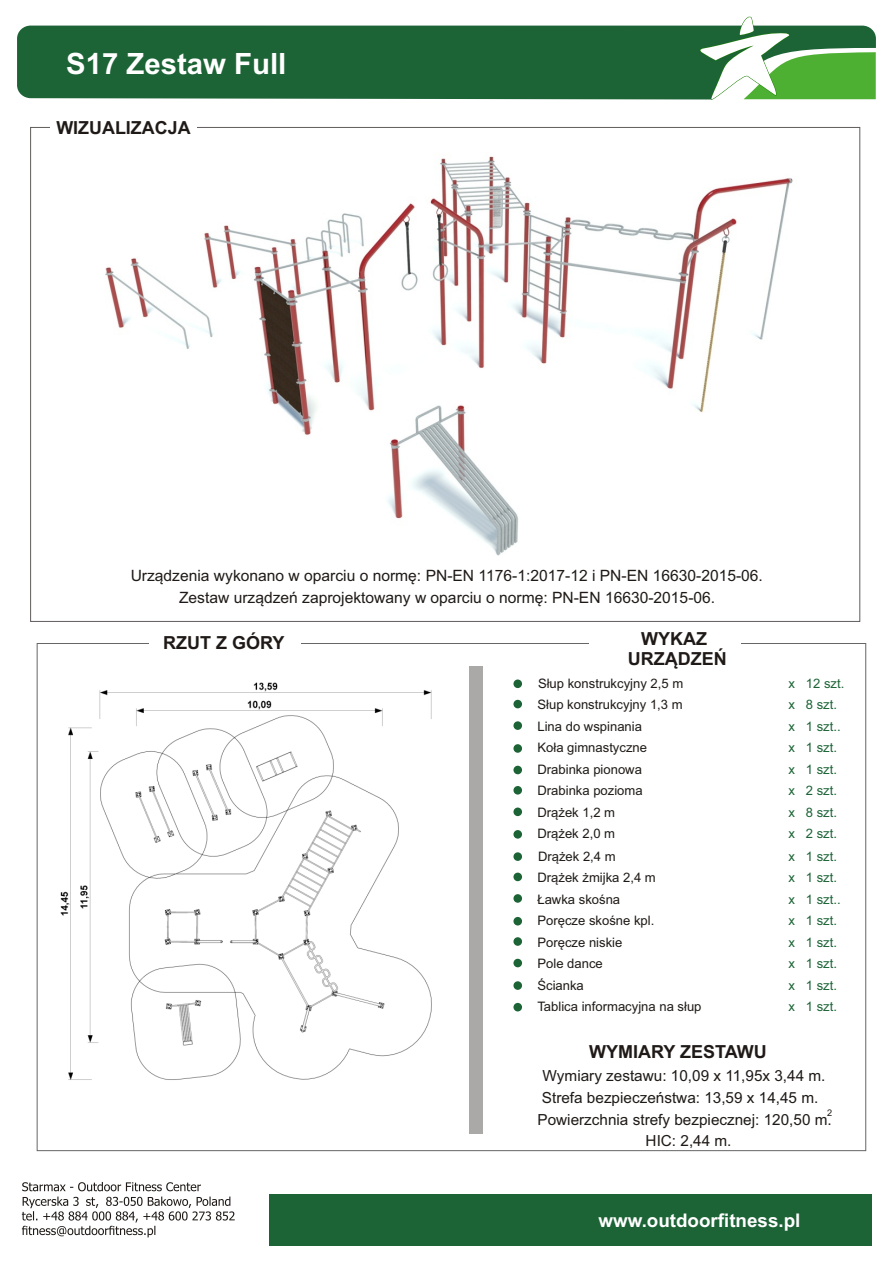
<style>
.page{position:relative;width:893px;height:1263px;background:#fff}
.page>*{position:absolute;margin:0;border:0;box-sizing:border-box;transform-origin:0 0}
.t1{font:700 29.4px "Arial";color:#fff}
.t2{font:700 18.75px "Arial";color:#fff}
.t3{font:700 18px/20.1px "Arial";color:#1f1a17;text-align:center}
.t4{font:15.6px/21.6px "Arial";color:#1f1a17;text-align:center}
.t5{font:15.3px/22.2px "Arial";color:#1f1a17;text-align:center}
.t6{font:13.05px/21.5px "Arial";color:#1f1a17}
.t7{font:13.05px/21.6px "Arial";color:#1c6336}
.t8{font:9.15px "Arial";color:#1f1a17}
</style>
<div class="page">
<div style="left:469px;top:667px;width:14px;height:467px;background:#aba8a8"></div>
<div style="left:17px;top:26px;width:682px;height:73px;background:#1c6336"></div>
<svg style="left:699px;top:16px;width:177px;height:84px"></svg>
<div style="left:513px;top:679px;width:9px;height:9px;background:#1c6336;border-radius:50%"></div>
<div style="left:513px;top:700px;width:9px;height:8px;background:#1c6336;border-radius:50%"></div>
<div style="left:513px;top:721px;width:9px;height:9px;background:#1c6336;border-radius:50%"></div>
<div style="left:513px;top:744px;width:9px;height:9px;background:#1c6336;border-radius:50%"></div>
<div style="left:513px;top:766px;width:9px;height:8px;background:#1c6336;border-radius:50%"></div>
<div style="left:513px;top:786px;width:9px;height:8px;background:#1c6336;border-radius:50%"></div>
<div style="left:513px;top:807px;width:9px;height:9px;background:#1c6336;border-radius:50%"></div>
<div style="left:513px;top:830px;width:9px;height:9px;background:#1c6336;border-radius:50%"></div>
<img style="left:105px;top:156px;width:688px;height:400px">
<img style="left:60px;top:682px;width:372px;height:398px">
<div style="left:513px;top:852px;width:9px;height:9px;background:#1c6336;border-radius:50%"></div>
<div style="left:513px;top:873px;width:9px;height:8px;background:#1c6336;border-radius:50%"></div>
<div style="left:513px;top:894px;width:9px;height:9px;background:#1c6336;border-radius:50%"></div>
<div style="left:513px;top:917px;width:9px;height:8px;background:#1c6336;border-radius:50%"></div>
<div style="left:513px;top:937px;width:9px;height:9px;background:#1c6336;border-radius:50%"></div>
<div style="left:513px;top:959px;width:9px;height:8px;background:#1c6336;border-radius:50%"></div>
<div style="left:513px;top:981px;width:9px;height:9px;background:#1c6336;border-radius:50%"></div>
<div style="left:513px;top:1003px;width:9px;height:8px;background:#1c6336;border-radius:50%"></div>
<div style="left:269px;top:1194px;width:602px;height:52px;background:#1c6336"></div>
<svg style="left:22px;top:1182px;width:213px;height:55px"></svg>
<h1 class="t1" style="left:66px;top:53px;width:222px">S17 Zestaw Full</h1>
<h3 class="t3" style="left:56px;top:119px;width:136px">WIZUALIZACJA</h3>
<p class="t4" style="left:131px;top:567px;width:634px">Urządzenia wykonano w oparciu o normę: PN-EN 1176-1:2017-12 i PN-EN 16630-2015-06.<br>Zestaw urządzeń zaprojektowany w oparciu o normę: PN-EN 16630-2015-06.</p>
<h3 class="t3" style="left:163px;top:634px;width:123px">RZUT Z GÓRY</h3>
<h3 class="t3" style="left:628px;top:630px;width:100px">WYKAZ<br>URZĄDZEŃ</h3>
<p class="t6" style="left:537px;top:674px;width:147px">Słup konstrukcyjny 2,5 m<br>Słup konstrukcyjny 1,3 m<br>Lina do wspinania<br>Koła gimnastyczne<br>Drabinka pionowa<br>Drabinka pozioma<br>Drążek 1,2 m<br>Drążek 2,0 m</p>
<p class="t7" style="left:788px;top:673px;width:57px">x 12 szt. x 8 szt. x 1 szt.. x 1 szt. x 1 szt. x 2 szt. x 8 szt. x 2 szt.</p>
<p class="t6" style="left:537px;top:847px;width:120px">Drążek 2,4 m<br>Drążek żmijka 2,4 m<br>Ławka skośna<br>Poręcze skośne kpl.<br>Poręcze niskie<br>Pole dance<br>Ścianka</p>
<p class="t7" style="left:788px;top:846px;width:54px">x 1 szt. x 1 szt. x 1 szt.. x 1 szt. x 1 szt. x 1 szt. x 1 szt.</p>
<p class="t6" style="left:537px;top:997px;width:166px">Tablica informacyjna na słup</p>
<p class="t7" style="left:788px;top:997px;width:50px">x 1 szt.</p>
<h3 class="t3" style="left:589px;top:1043px;width:179px">WYMIARY ZESTAWU</h3>
<p class="t5" style="left:537px;top:1066px;width:296px">Wymiary zestawu: 10,09 x 11,95x 3,44 m.<br>Strefa bezpieczeństwa: 13,59 x 14,45 m.<br>Powierzchnia strefy bezpiecznej: 120,50 m.</p>
<p class="t5" style="left:646px;top:1131px;width:87px">HIC: 2,44 m.</p>
<p class="t8" style="left:827px;top:1110px;width:7px">2</p>
<h2 class="t2" style="left:598px;top:1213px;width:203px">www.outdoorfitness.pl</h2>
</div>
